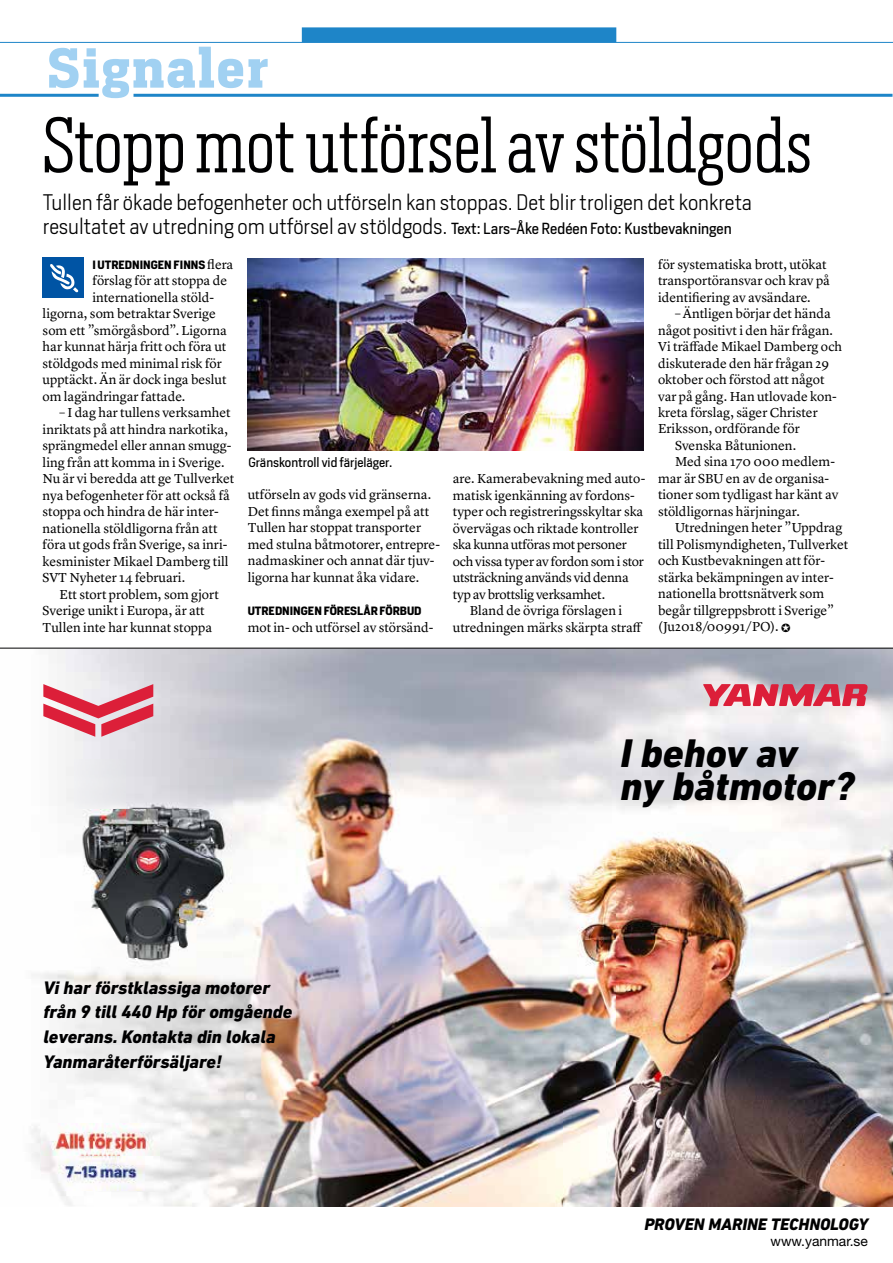
<style>
.page{position:relative;width:893px;height:1263px;background:#fff}
.page>*{position:absolute;margin:0;border:0;box-sizing:border-box;transform-origin:0 0}
.t1{font:300 73.5px "Heron Serif Cond";color:#000001}
.t2{font:700 52.5px "Heron Serif";letter-spacing:.04em;color:#a1d1f2}
.t3{font:italic 800 40.65px/32.5px "DIN Next LT Pro";color:#000001}
.t4{font:300 21px/24px "Heron Sans";color:#000001}
.t5{font:italic 800 18.45px/24.6px "DIN Next LT Pro";color:#000001}
.t6{font:italic 800 16.95px "DIN Next LT Pro";color:#000001}
.t7{font:13.8px "Helvetica Neue LT Std";color:#000001}
.t8{font:13.5px/16.5px "Lyon Text";color:#000001}
.t9{font:13.5px "Lyon Text";letter-spacing:-.02em;color:#000001}
.t10{font:12.75px "Heron Sans";color:#000001}
.t11{font:700 11.25px "Heron Sans";color:#000001}
.t12{font:300 10.5px "Heron Sans";color:#000001}
.t13{font:700 10.5px "Heron Sans";color:#000001}
.s1{font-weight:400;font-size:15px}
.s2{font-family:"Lyon Text";font-weight:400;font-size:13.5px}
</style>
<div class="page">
<hr style="left:0;top:94px;width:99px;height:3px;background:#1e85c8">
<hr style="left:0;top:42px;width:893px;height:1px;background:#1e85c8">
<hr style="left:134px;top:94px;width:758px;height:3px;background:#1e85c8">
<div style="left:302px;top:27px;width:314px;height:15px;background:#1e85c8"></div>
<img style="left:57px;top:649px;width:772px;height:131px">
<img style="left:829px;top:649px;width:64px;height:557px">
<img style="left:232px;top:780px;width:598px;height:160px">
<img style="left:192px;top:940px;width:638px;height:266px">
<svg style="left:43px;top:684px;width:110px;height:53px"></svg>
<svg style="left:703px;top:684px;width:165px;height:22px;background:#da5b6d"></svg>
<img style="left:74px;top:759px;width:158px;height:249px">
<img style="left:41px;top:1124px;width:118px;height:66px">
<hr style="left:0;top:648px;width:893px;height:1px;background:#000001">
<div style="left:42px;top:258px;width:42px;height:40px;background:#0054a4"></div>
<svg style="left:50px;top:264px;width:29px;height:29px"></svg>
<img style="left:248px;top:259px;width:396px;height:191px">
<h2 class="t2" style="left:47px;top:34px;width:223px">Signaler</h2>
<h1 class="t1" style="left:43px;top:99px;width:771px">Stopp mot utförsel av stöldgods</h1>
<h3 class="t4" style="left:43px;top:190px;width:711px">Tullen får ökade befogenheter och utförseln kan stoppas. Det blir troligen det konkreta resultatet av utredning om utförsel av stöldgods. <span class="s1">Text: Lars-Åke Redéen Foto: Kustbevakningen</span></h3>
<p class="t11" style="left:92px;top:257px;width:143px">I UTREDNINGEN FINNS <span class="s2">flera</span></p>
<p class="t8" style="left:92px;top:271px;width:136px">förslag för att stoppa de</p>
<p class="t8" style="left:92px;top:288px;width:123px">internationella stöld-</p>
<p class="t8" style="left:43px;top:304px;width:175px">ligorna, som betraktar Sverige</p>
<p class="t8" style="left:43px;top:321px;width:186px">som ett ”smörgåsbord”. Ligorna</p>
<p class="t8" style="left:43px;top:337px;width:185px">har kunnat härja fritt och föra ut</p>
<p class="t8" style="left:43px;top:354px;width:181px">stöldgods med minimal risk för</p>
<p class="t8" style="left:43px;top:370px;width:185px">upptäckt. Än är dock inga beslut</p>
<p class="t8" style="left:43px;top:387px;width:144px">om lagändringar fattade.</p>
<p class="t8" style="left:43px;top:403px;width:193px;text-indent:17px">– I dag har tullens verksamhet inriktats på att hindra narkotika, sprängmedel eller annan smugg&shy;ling från att komma in i Sverige.<br>Nu är vi beredda att ge Tullverket nya befogenheter för att också få stoppa och hindra de här inter&shy;nationella stöldligorna från att föra ut gods från Sverige, sa inri&shy;kesminister Mikael Damberg till<br>SVT Nyheter 14 februari.</p>
<p class="t8" style="left:43px;top:585px;width:178px;text-indent:17px">Ett stort problem, som gjort<br>Sverige unikt i Europa, är att<br>Tullen inte har kunnat stoppa</p>
<p class="t8" style="left:658px;top:255px;width:174px">för systematiska brott, utökat transportöransvar och krav på identifiering av avsändare.</p>
<p class="t8" style="left:675px;top:304px;width:157px">– Äntligen börjar det hända</p>
<p class="t8" style="left:658px;top:321px;width:177px">något positivt i den här frågan.</p>
<p class="t8" style="left:658px;top:337px;width:186px">Vi träffade Mikael Damberg och</p>
<p class="t8" style="left:658px;top:354px;width:173px">diskuterade den här frågan 29</p>
<p class="t8" style="left:658px;top:370px;width:168px">oktober och förstod att något</p>
<p class="t8" style="left:658px;top:387px;width:180px">var på gång. Han utlovade kon-</p>
<p class="t8" style="left:658px;top:403px;width:161px">kreta förslag, säger Christer</p>
<p class="t8" style="left:658px;top:420px;width:143px">Eriksson, ordförande för</p>
<p class="t8" style="left:675px;top:436px;width:123px">Svenska Båtunionen.</p>
<p class="t8" style="left:675px;top:453px;width:161px">Med sina 170 000 medlem-</p>
<p class="t8" style="left:658px;top:469px;width:173px">mar är SBU en av de organisa-</p>
<p class="t8" style="left:658px;top:486px;width:182px">tioner som tydligast har känt av</p>
<p class="t8" style="left:658px;top:502px;width:143px">stöldligornas härjningar.</p>
<p class="t8" style="left:675px;top:519px;width:169px">Utredningen heter ”Uppdrag</p>
<p class="t8" style="left:658px;top:535px;width:192px">till Polismyndigheten, Tullverket</p>
<p class="t8" style="left:658px;top:552px;width:169px">och Kustbevakningen att för-</p>
<p class="t8" style="left:658px;top:568px;width:177px">stärka bekämpningen av inter-</p>
<p class="t8" style="left:658px;top:585px;width:168px">nationella brottsnätverk som</p>
<p class="t8" style="left:658px;top:601px;width:177px">begår tillgreppsbrott i Sverige”</p>
<p class="t8" style="left:658px;top:618px;width:134px">(Ju2018/00991/PO). ✪</p>
<p class="t10" style="left:249px;top:454px;width:145px">Gränskontroll vid färjeläger.</p>
<p class="t8" style="left:453px;top:469px;width:194px">are. Kamerabevakning med auto-</p>
<p class="t8" style="left:453px;top:486px;width:183px">matisk igenkänning av fordons-</p>
<p class="t8" style="left:453px;top:502px;width:192px">typer och registreringsskyltar ska</p>
<p class="t8" style="left:453px;top:519px;width:187px">övervägas och riktade kontroller</p>
<p class="t9" style="left:453px;top:534px;width:176px">ska kunna utföras mot personer</p>
<p class="t9" style="left:453px;top:551px;width:193px">och vissa typer av fordon som i stor</p>
<p class="t9" style="left:453px;top:567px;width:177px">utsträckning används vid denna</p>
<p class="t9" style="left:453px;top:584px;width:154px">typ av brottslig verksamhet.</p>
<p class="t8" style="left:470px;top:601px;width:154px">Bland de övriga förslagen i</p>
<p class="t8" style="left:453px;top:618px;width:191px">utredningen märks skärpta straff</p>
<p class="t8" style="left:248px;top:486px;width:194px">utförseln av gods vid gränserna.<br>Det finns många exempel på att<br>Tullen har stoppat transporter med stulna båtmotorer, entrepre&shy;nadmaskiner och annat där tjuv&shy;ligorna har kunnat åka vidare.</p>
<p class="t11" style="left:248px;top:603px;width:175px">UTREDNINGEN FÖRESLÅR FÖRBUD</p>
<p class="t8" style="left:248px;top:618px;width:187px">mot in- och utförsel av störsänd-</p>
<h3 class="t5" style="left:43px;top:975px;width:250px">Vi har förstklassiga motorer från 9 till 440 Hp för omgående leverans. Kontakta din lokala<br>Yanmaråterförsäljare!</h3>
<h3 class="t3" style="left:620px;top:737px;width:235px">I behov av<br>ny båtmotor?</h3>
<p class="t6" style="left:644px;top:1214px;width:225px">PROVEN MARINE TECHNOLOGY</p>
<p class="t7" style="left:770px;top:1233px;width:99px">www.yanmar.se</p>
<p class="t12" style="left:686px;top:1220px;width:73px">WWW.BATLIV.SE</p>
<p class="t13" style="left:780px;top:1220px;width:72px">BÅTLIV 1/2020</p>
</div>
